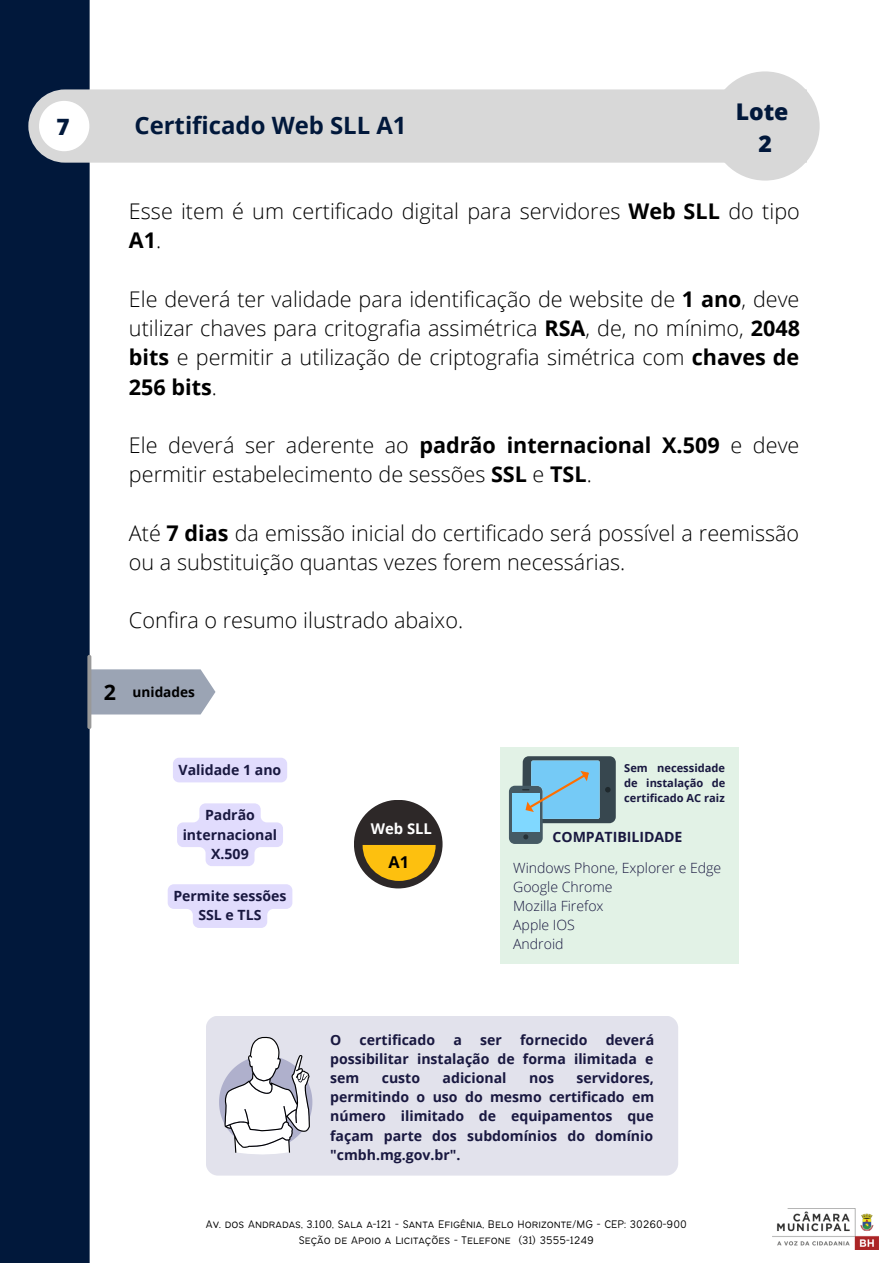
<style>
.page{position:relative;width:893px;height:1264px;background:#fff}
.page>*{position:absolute;margin:0;border:0;box-sizing:border-box;transform-origin:0 0}
.t1{font:700 23.85px "Open Sans";color:#01183b}
.t2{font:800 22.95px/31.5px "Open Sans";color:#01183b;text-align:center}
.t3{font:800 22.5px "Open Sans";color:#01183b}
.t4{font:300 21.6px/29.2px "Open Sans";color:#000}
.t5{font:700 16.35px "Open Sans";color:#000}
.t6{font:700 14.85px "Open Sans";color:#fff}
.t7{font:700 14.1px/19px "Open Sans";color:#191840;text-align:center}
.t8{font:300 14.1px/19px "Open Sans";color:#191840}
.t9{font:700 13.65px "Open Sans";color:#000}
.t10{font:300 12px/16px "Bantayog";color:#000;text-align:center}
.t11{font:700 11.1px/14.9px "Open Sans";color:#191840;text-align:justify}
.s1{font-weight:700}
.s2{font-size:21.45px}
</style>
<div class="page">
<img style="left:772px;top:1208px;width:106px;height:41px">
<div style="left:0;top:0;width:90px;height:1262px;background:#01183b"></div>
<div style="left:28px;top:89px;width:778px;height:73px;background:#d8d8d8"></div>
<svg style="left:38px;top:101px;width:52px;height:50px"></svg>
<div style="left:710px;top:71px;width:109px;height:110px;background:#d8d8d8;border-radius:50%"></div>
<div style="left:354px;top:799px;width:88px;height:89px;background:#2d2828;border-radius:50%"></div>
<svg style="left:362px;top:845px;width:73px;height:36px"></svg>
<div style="left:500px;top:747px;width:238px;height:216px;background:#e2f2e6"></div>
<svg style="left:509px;top:756px;width:106px;height:88px"></svg>
<svg style="left:91px;top:669px;width:124px;height:45px;background:#a1a9b8"></svg>
<hr style="left:88px;top:655px;width:3px;height:74px;background:#999;border-radius:2px">
<div style="left:173px;top:757px;width:114px;height:25px;background:#e1dcfd;border-radius:6px"></div>
<svg style="left:177px;top:803px;width:106px;height:63px"></svg>
<svg style="left:168px;top:884px;width:124px;height:43px"></svg>
<div style="left:206px;top:1015px;width:472px;height:160px;background:#e2e2ec;border-radius:12px"></div>
<svg style="left:219px;top:1036px;width:93px;height:119px"></svg>
<p class="t3" style="left:56px;top:111px;width:15px">7</p>
<p class="t1" style="left:134px;top:109px;width:273px">Certificado Web SLL A1</p>
<p class="t2" style="left:735px;top:96px;width:54px">Lote<br>2</p>
<p class="t4" style="left:129px;top:196px;width:672px">Esse item é um certificado digital para servidores <span class="s1">Web SLL</span> do tipo<br><span class="s1">A1</span>.</p>
<p class="t4" style="left:129px;top:284px;width:672px;text-align:justify">Ele deverá ter validade para identificação de website de <span class="s1">1 ano</span>, deve utilizar chaves para critografia assimétrica <span class="s1">RSA</span>, de, no mínimo, <span class="s1">2048 bits</span> e permitir a utilização de criptografia simétrica com <span class="s1">chaves de 256 bits</span>.</p>
<p class="t4" style="left:129px;top:430px;width:672px">Ele deverá ser aderente ao <span class="s1">padrão internacional X.509</span> e deve permitir estabelecimento de sessões <span class="s1">SSL</span> e <span class="s1">TSL</span>.</p>
<p class="t4" style="left:129px;top:517px;width:671px">Até <span class="s1">7 dias</span> da emissão inicial do certificado será possível a reemissão ou a substituição quantas vezes forem necessárias.</p>
<p class="t4" style="left:129px;top:605px;width:336px">Confira o resumo ilustrado abaixo.</p>
<p class="t9" style="left:104px;top:682px;width:93px"><span class="s2">2</span> unidades</p>
<p class="t7" style="left:178px;top:759px;width:104px">Validade 1 ano</p>
<p class="t7" style="left:183px;top:805px;width:96px">Padrão internacional<br>X.509</p>
<p class="t7" style="left:173px;top:886px;width:115px">Permite sessões<br>SSL e TLS</p>
<p class="t6" style="left:371px;top:818px;width:63px">Web SLL</p>
<p class="t5" style="left:388px;top:851px;width:22px">A1</p>
<p class="t11" style="left:624px;top:760px;width:103px">Sem necessidade de instalação de certificado AC raiz</p>
<p class="t7" style="left:552px;top:827px;width:131px">COMPATIBILIDADE</p>
<p class="t8" style="left:513px;top:857px;width:209px">Windows Phone, Explorer e Edge<br>Google Chrome<br>Mozilla Firefox<br>Apple IOS<br>Android</p>
<p class="t7" style="left:330px;top:1029px;width:325px;text-align:justify;text-indent:275px">deverá possibilitar instalação de forma ilimitada e sem</p>
<p class="t7" style="left:330px;top:1029px;width:13px">O</p>
<p class="t7" style="left:359px;top:1029px;width:77px">certificado</p>
<p class="t7" style="left:453px;top:1029px;width:10px">a</p>
<p class="t7" style="left:480px;top:1029px;width:23px">ser</p>
<p class="t7" style="left:520px;top:1029px;width:69px">fornecido</p>
<p class="t7" style="left:330px;top:1068px;width:325px;text-align:justify;text-indent:246px">servidores, permitindo o uso do mesmo certificado em número ilimitado de equipamentos que façam parte dos subdomínios do domínio "cmbh.mg.gov.br".</p>
<p class="t7" style="left:382px;top:1068px;width:40px">custo</p>
<p class="t7" style="left:442px;top:1068px;width:65px">adicional</p>
<p class="t7" style="left:529px;top:1068px;width:26px">nos</p>
<p class="t10" style="left:206px;top:1216px;width:482px">Av. dos Andradas, 3.100, Sala a-121 - Santa Efigênia, Belo Horizonte/MG - CEP: 30260-900<br>Seção de Apoio a Licitações - Telefone (31) 3555-1249</p>
</div>
